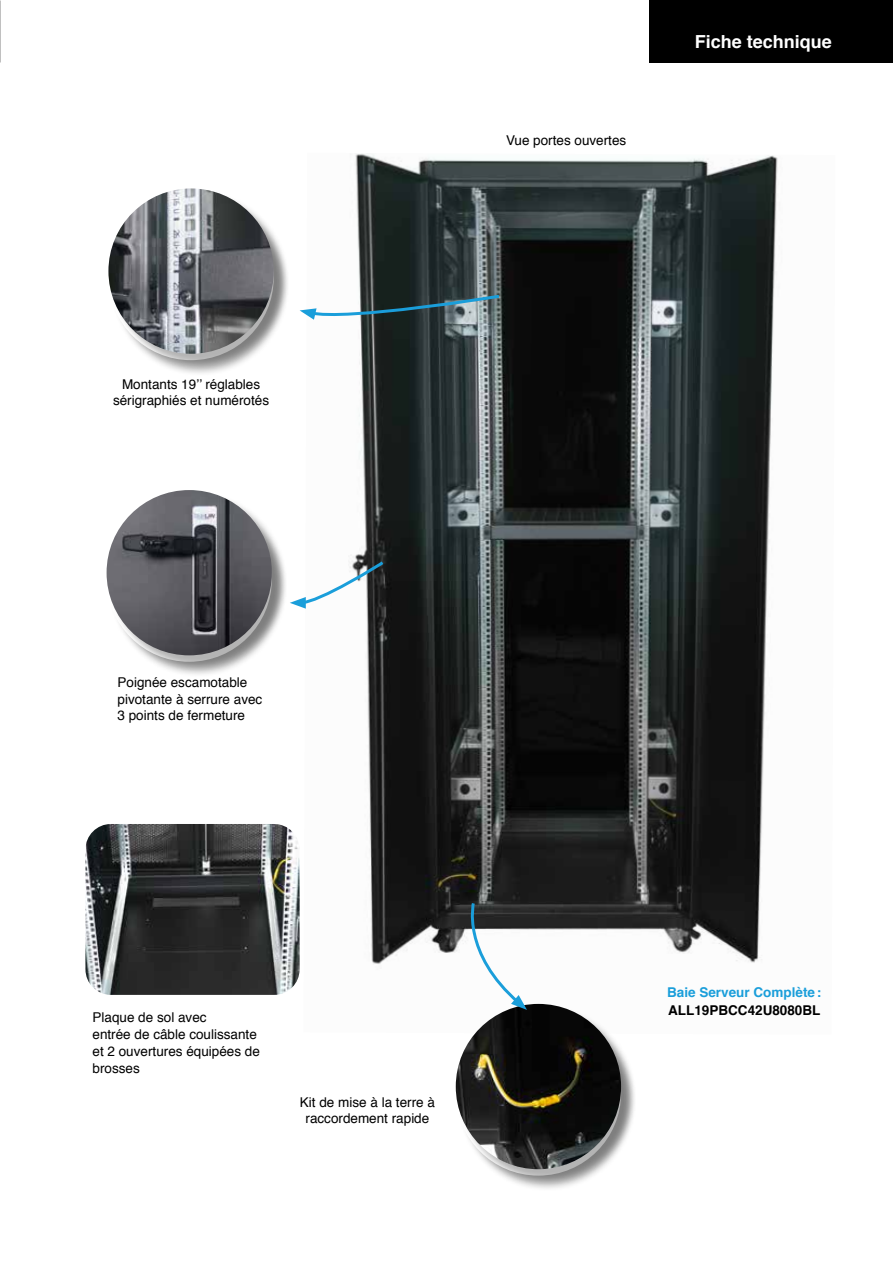
<style>
.page{position:relative;width:893px;height:1263px;background:#fff}
.page>*{position:absolute;margin:0;border:0;box-sizing:border-box;transform-origin:0 0}
.t1{font:700 18px "Helvetica";color:#fff}
.t2{font:13.5px/16.2px "Helvetica";color:#000;text-align:center}
.t3{font:700 13.5px "Helvetica";color:#1a9eda}
.t4{font:700 13.5px "Helvetica";color:#000}
</style>
<div class="page">
<div style="left:649px;top:0;width:244px;height:62px;background:#000"></div>
<img style="left:353px;top:153px;width:425px;height:852px">
<svg style="left:290px;top:560px;width:96px;height:49px"></svg>
<svg style="left:300px;top:293px;width:202px;height:28px"></svg>
<img style="left:85px;top:824px;width:215px;height:171px">
<div style="left:457px;top:1012px;width:180px;height:180px;background:#000;opacity:.3"></div>
<div style="left:457px;top:1005px;width:180px;height:180px;background:#000;opacity:.3"></div>
<img style="left:456px;top:1004px;width:165px;height:165px;border-radius:83px">
<div style="left:110px;top:196px;width:180px;height:180px;background:#000;opacity:.3"></div>
<div style="left:110px;top:190px;width:180px;height:180px;background:#000;opacity:.3"></div>
<img style="left:108px;top:188px;width:166px;height:166px;border-radius:83px">
<div style="left:108px;top:498px;width:180px;height:180px;background:#000;opacity:.3"></div>
<div style="left:108px;top:492px;width:180px;height:179px;background:#000;opacity:.3"></div>
<img style="left:107px;top:490px;width:165px;height:165px;border-radius:83px">
<svg style="left:461px;top:900px;width:66px;height:110px"></svg>
<p class="t2" style="left:113px;top:376px;width:158px">Montants 19’’ réglables sérigraphiés et numérotés</p>
<p class="t2" style="left:506px;top:132px;width:122px">Vue portes ouvertes</p>
<h1 class="t1" style="left:695px;top:27px;width:139px">Fiche technique</h1>
<p class="t2" style="left:118px;top:675px;width:146px;text-align:left">Poignée escamotable pivotante à serrure avec<br>3 points de fermeture</p>
<p class="t2" style="left:93px;top:1009px;width:169px;line-height:17.1px;text-align:left">Plaque de sol avec<br>entrée de câble coulissante et 2 ouvertures équipées de brosses</p>
<p class="t2" style="left:300px;top:1094px;width:137px">Kit de mise à la terre à raccordement rapide</p>
<p class="t3" style="left:667px;top:982px;width:155px">Baie Serveur Complète:</p>
<p class="t4" style="left:668px;top:1000px;width:154px">ALL19PBCC42U8080BL</p>
</div>
